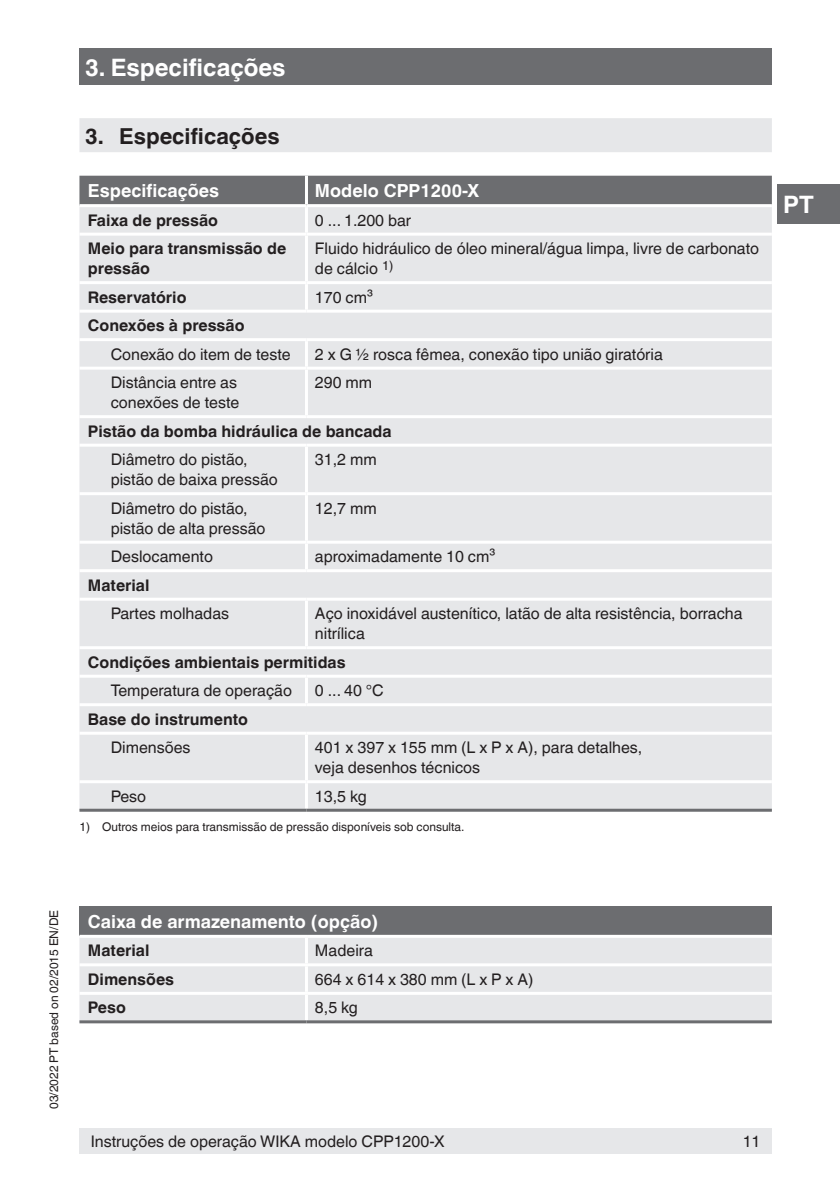
<style>
.page{position:relative;width:840px;height:1191px;background:#fff}
.page>*{position:absolute;margin:0;border:0;box-sizing:border-box;transform-origin:0 0}
.OI-Kopf{font:700 24px "Helvetica World";color:#fff}
.t1{font:700 22px "Helvetica World";color:#231f20}
.Tables_-_Headline{font:700 18px "Helvetica World";color:#fff}
.Tables_-_Running_tex{font:16px/20px "Helvetica World";color:#231f20}
.Tables_-_Running_tex-2{font:700 16px/20px "Helvetica World";color:#231f20}
.Footnotes{font:12px "Helvetica World";color:#231f20}
</style>
<div class="page">
<div style="left:79px;top:1128px;width:692px;height:26px;background:#e6e7e9"></div>
<div style="left:79px;top:48px;width:692px;height:37px;background:#6c6d70"></div>
<div style="left:777px;top:185px;width:62px;height:39px;background:#6c6d70"></div>
<div style="left:79px;top:118px;width:692px;height:34px;background:#e6e7e9"></div>
<div style="left:79px;top:176px;width:692px;height:28px;background:#6c6d70"></div>
<div style="left:79px;top:207px;width:692px;height:601px;background:#e6e7e9"></div>
<hr style="left:305px;top:176px;width:3px;height:28px;background:#fff">
<hr style="left:305px;top:207px;width:3px;height:26px;background:#fff">
<hr style="left:79px;top:233px;width:227px;height:3px;background:#fff">
<hr style="left:306px;top:233px;width:465px;height:3px;background:#fff">
<hr style="left:305px;top:236px;width:3px;height:45px;background:#fff">
<hr style="left:79px;top:281px;width:227px;height:3px;background:#fff">
<hr style="left:306px;top:281px;width:465px;height:3px;background:#fff">
<hr style="left:305px;top:284px;width:3px;height:26px;background:#fff">
<hr style="left:79px;top:310px;width:227px;height:3px;background:#fff">
<hr style="left:306px;top:310px;width:465px;height:3px;background:#fff">
<hr style="left:79px;top:338px;width:227px;height:3px;background:#fff">
<hr style="left:306px;top:338px;width:465px;height:3px;background:#fff">
<hr style="left:305px;top:341px;width:3px;height:26px;background:#fff">
<hr style="left:79px;top:367px;width:227px;height:3px;background:#fff">
<hr style="left:306px;top:367px;width:465px;height:3px;background:#fff">
<hr style="left:305px;top:370px;width:3px;height:45px;background:#fff">
<hr style="left:79px;top:415px;width:227px;height:3px;background:#fff">
<hr style="left:306px;top:415px;width:465px;height:3px;background:#fff">
<hr style="left:79px;top:444px;width:227px;height:3px;background:#fff">
<hr style="left:306px;top:444px;width:465px;height:3px;background:#fff">
<hr style="left:305px;top:447px;width:3px;height:45px;background:#fff">
<hr style="left:79px;top:492px;width:227px;height:3px;background:#fff">
<hr style="left:306px;top:492px;width:465px;height:3px;background:#fff">
<hr style="left:305px;top:495px;width:3px;height:45px;background:#fff">
<hr style="left:79px;top:540px;width:227px;height:3px;background:#fff">
<hr style="left:306px;top:540px;width:465px;height:3px;background:#fff">
<hr style="left:305px;top:543px;width:3px;height:26px;background:#fff">
<hr style="left:79px;top:569px;width:227px;height:3px;background:#fff">
<hr style="left:306px;top:569px;width:465px;height:3px;background:#fff">
<hr style="left:79px;top:597px;width:227px;height:3px;background:#fff">
<hr style="left:306px;top:597px;width:465px;height:3px;background:#fff">
<hr style="left:305px;top:600px;width:3px;height:46px;background:#fff">
<hr style="left:79px;top:646px;width:227px;height:3px;background:#fff">
<hr style="left:306px;top:646px;width:465px;height:3px;background:#fff">
<hr style="left:79px;top:674px;width:227px;height:3px;background:#fff">
<hr style="left:306px;top:674px;width:465px;height:3px;background:#fff">
<hr style="left:305px;top:677px;width:3px;height:26px;background:#fff">
<hr style="left:79px;top:703px;width:227px;height:3px;background:#fff">
<hr style="left:306px;top:703px;width:465px;height:3px;background:#fff">
<hr style="left:79px;top:731px;width:227px;height:3px;background:#fff">
<hr style="left:306px;top:731px;width:465px;height:3px;background:#fff">
<hr style="left:305px;top:734px;width:3px;height:46px;background:#fff">
<hr style="left:79px;top:780px;width:227px;height:3px;background:#fff">
<hr style="left:306px;top:780px;width:465px;height:3px;background:#fff">
<hr style="left:305px;top:783px;width:3px;height:25px;background:#fff">
<hr style="left:79px;top:808px;width:227px;height:3px;background:#6c6d70">
<hr style="left:306px;top:808px;width:465px;height:3px;background:#6c6d70">
<div style="left:79px;top:906px;width:692px;height:30px;background:#6c6d70"></div>
<div style="left:79px;top:938px;width:692px;height:82px;background:#e6e7e9"></div>
<hr style="left:79px;top:934px;width:229px;height:3px;background:#fff">
<hr style="left:305px;top:937px;width:3px;height:26px;background:#fff">
<hr style="left:79px;top:963px;width:229px;height:3px;background:#fff">
<hr style="left:305px;top:966px;width:3px;height:25px;background:#fff">
<hr style="left:308px;top:934px;width:463px;height:3px;background:#fff">
<hr style="left:308px;top:963px;width:463px;height:3px;background:#fff">
<hr style="left:79px;top:991px;width:229px;height:3px;background:#fff">
<hr style="left:305px;top:994px;width:3px;height:26px;background:#fff">
<hr style="left:308px;top:991px;width:463px;height:3px;background:#fff">
<hr style="left:79px;top:1020px;width:227px;height:3px;background:#6c6d70">
<hr style="left:306px;top:1020px;width:465px;height:3px;background:#6c6d70">
<p class="OI-Kopf" style="left:85px;top:53px;width:202px">3. Especificações</p>
<p class="t1" style="left:85px;top:123px;width:196px">3. Especificações</p>
<p class="Tables_-_Headline" style="left:88px;top:180px;width:133px">Especificações</p>
<p class="Tables_-_Headline" style="left:315px;top:180px;width:165px">Modelo CPP1200-X</p>
<p class="Tables_-_Running_tex-2" style="left:88px;top:210px;width:131px">Faixa de pressão</p>
<p class="Tables_-_Running_tex" style="left:315px;top:210px;width:98px">0 ... 1.200 bar</p>
<p class="Tables_-_Running_tex-2" style="left:88px;top:239px;width:200px">Meio para transmissão de pressão</p>
<p class="Tables_-_Running_tex" style="left:315px;top:239px;width:445px">Fluido hidráulico de óleo mineral/água limpa, livre de carbonato de cálcio <sup>1)</sup></p>
<p class="Tables_-_Running_tex-2" style="left:88px;top:287px;width:100px">Reservatório</p>
<p class="Tables_-_Running_tex" style="left:315px;top:287px;width:60px">170 cm³</p>
<p class="Tables_-_Running_tex-2" style="left:88px;top:316px;width:158px">Conexões à pressão</p>
<p class="Tables_-_Running_tex" style="left:111px;top:344px;width:181px">Conexão do item de teste</p>
<p class="Tables_-_Running_tex" style="left:315px;top:344px;width:349px">2 x G ½ rosca fêmea, conexão tipo união giratória</p>
<p class="Tables_-_Running_tex" style="left:111px;top:372px;width:130px">Distância entre as conexões de teste</p>
<p class="Tables_-_Running_tex" style="left:315px;top:372px;width:59px">290 mm</p>
<p class="Tables_-_Running_tex-2" style="left:88px;top:421px;width:305px">Pistão da bomba hidráulica de bancada</p>
<p class="Tables_-_Running_tex" style="left:111px;top:449px;width:169px">Diâmetro do pistão, pistão de baixa pressão</p>
<p class="Tables_-_Running_tex" style="left:315px;top:449px;width:63px">31,2 mm</p>
<p class="Tables_-_Running_tex" style="left:111px;top:498px;width:156px">Diâmetro do pistão, pistão de alta pressão</p>
<p class="Tables_-_Running_tex" style="left:315px;top:498px;width:63px">12,7 mm</p>
<p class="Tables_-_Running_tex" style="left:111px;top:546px;width:104px">Deslocamento</p>
<p class="Tables_-_Running_tex" style="left:315px;top:546px;width:182px">aproximadamente 10 cm³</p>
<p class="Tables_-_Running_tex-2" style="left:88px;top:575px;width:63px">Material</p>
<p class="Tables_-_Running_tex" style="left:111px;top:603px;width:120px">Partes molhadas</p>
<p class="Tables_-_Running_tex" style="left:315px;top:603px;width:429px">Aço inoxidável austenítico, latão de alta resistência, borracha nitrílica</p>
<p class="Tables_-_Running_tex-2" style="left:88px;top:652px;width:259px">Condições ambientais permitidas</p>
<p class="Tables_-_Running_tex" style="left:111px;top:680px;width:183px">Temperatura de operação</p>
<p class="Tables_-_Running_tex" style="left:315px;top:680px;width:70px">0 ... 40 °C</p>
<p class="Tables_-_Running_tex-2" style="left:88px;top:709px;width:161px">Base do instrumento</p>
<p class="Tables_-_Running_tex" style="left:111px;top:737px;width:81px">Dimensões</p>
<p class="Tables_-_Running_tex" style="left:315px;top:737px;width:328px">401 x 397 x 155 mm (L x P x A), para detalhes, veja desenhos técnicos</p>
<p class="Tables_-_Running_tex" style="left:111px;top:786px;width:37px">Peso</p>
<p class="Tables_-_Running_tex" style="left:315px;top:786px;width:53px">13,5 kg</p>
<p class="Footnotes" style="left:79px;top:820px;width:12px">1)</p>
<p class="Footnotes" style="left:102px;top:820px;width:363px">Outros meios para transmissão de pressão disponíveis sob consulta.</p>
<h1 class="OI-Kopf" style="left:782px;top:191px;width:32px">PT</h1>
<p class="Footnotes" style="left:47px;top:1109px;width:200px;rotate:-90deg">03/2022 PT based on 02/2015 EN/DE</p>
<p class="Tables_-_Headline" style="left:88px;top:911px;width:291px">Caixa de armazenamento (opção)</p>
<p class="Tables_-_Running_tex-2" style="left:88px;top:940px;width:63px">Material</p>
<p class="Tables_-_Running_tex" style="left:315px;top:940px;width:59px">Madeira</p>
<p class="Tables_-_Running_tex-2" style="left:88px;top:969px;width:88px">Dimensões</p>
<p class="Tables_-_Running_tex" style="left:315px;top:969px;width:220px">664 x 614 x 380 mm (L x P x A)</p>
<p class="Tables_-_Running_tex-2" style="left:88px;top:997px;width:39px">Peso</p>
<p class="Tables_-_Running_tex" style="left:315px;top:997px;width:44px">8,5 kg</p>
<p class="Tables_-_Running_tex" style="left:91px;top:1131px;width:355px">Instruções de operação WIKA modelo CPP1200-X</p>
<p class="Tables_-_Running_tex" style="left:742px;top:1131px;width:19px">11</p>
</div>
